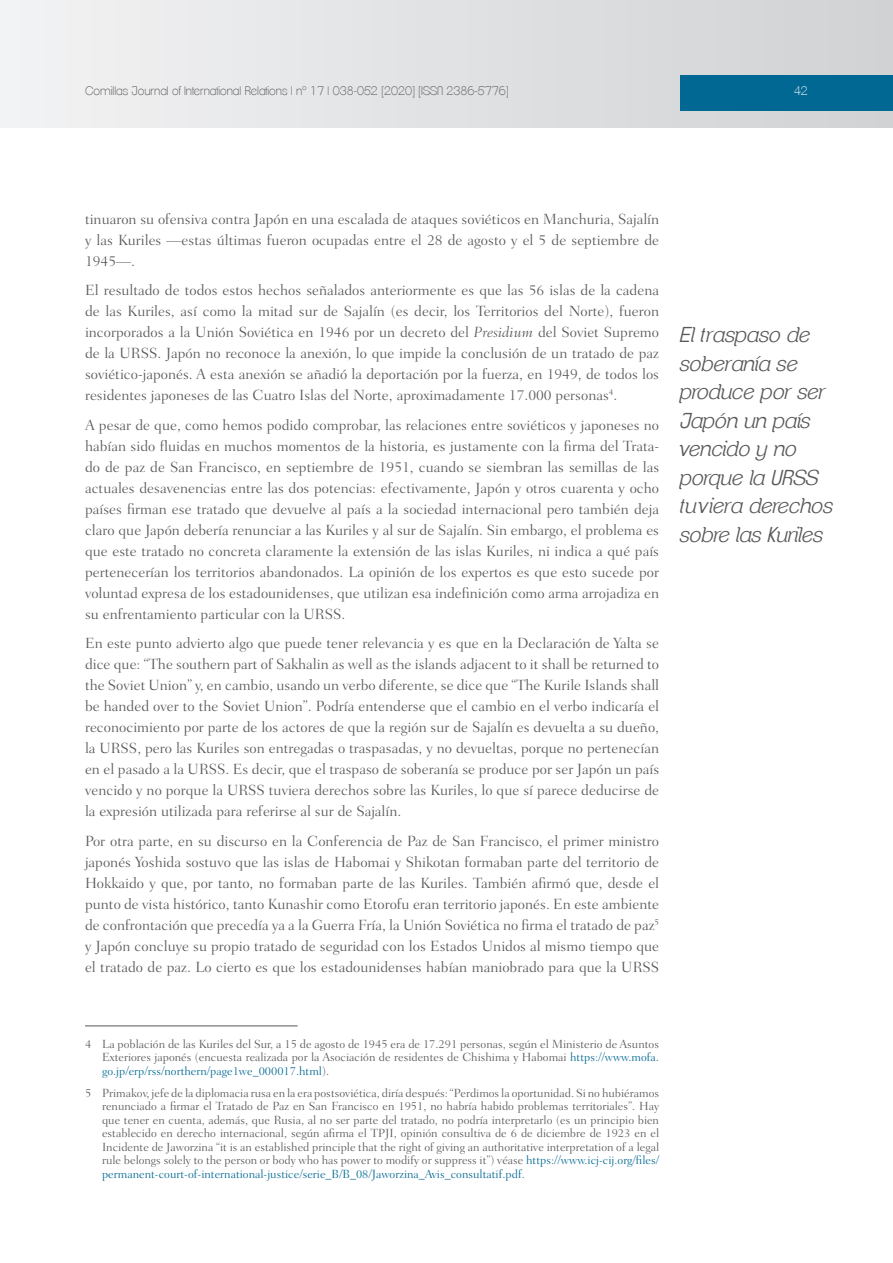
<style>
.page{position:relative;width:893px;height:1263px;background:#fff}
.page>*{position:absolute;margin:0;border:0;box-sizing:border-box;transform-origin:0 0}
.t1{font:italic 300 21px/28.5px "Clemente P Daf";color:#57585a}
.t2{font:300 15px/21px "Fairfield LH";color:#57585a;text-align:justify}
.t3{font:300 12px/13.5px "Fairfield LH";color:#57585a;text-align:justify}
.t4{font:200 12px "Clemente P Dac";color:#57585a}
.t5{font:200 12px "Clemente P Dac";color:#fff}
.s1{font-style:italic}
.s2{color:#006893}
</style>
<div class="page">
<div style="left:0;top:0;width:893px;height:128px;background:linear-gradient(to right,#f2f3f4,#d0d2d4)"></div>
<div style="left:680px;top:75px;width:213px;height:36px;background:#006893"></div>
<hr style="left:85px;top:1026px;width:213px;height:1px;background:#57585a">
<p class="t4" style="left:85px;top:83px;width:425px">Comillas Journal of International Relations | nº 17 | 038-052 [2020] [ISSN 2386-5776]</p>
<p class="t5" style="left:794px;top:83px;width:15px">42</p>
<p class="t2" style="left:85px;top:208px;width:576px">tinuaron su ofensiva contra Japón en una escalada de ataques soviéticos en Manchuria, Sajalín y las Kuriles —estas últimas fueron ocupadas entre el 28 de agosto y el 5 de septiembre de 1945—.</p>
<p class="t2" style="left:85px;top:280px;width:576px">El resultado de todos estos hechos señalados anteriormente es que las 56 islas de la cadena de las Kuriles, así como la mitad sur de Sajalín (es decir, los Territorios del Norte), fueron incorporados a la Unión Soviética en 1946 por un decreto del <span class="s1">Presidium</span> del Soviet Supremo de la URSS. Japón no reconoce la anexión, lo que impide la conclusión de un tratado de paz soviético-japonés. A esta anexión se añadió la deportación por la fuerza, en 1949, de todos los residentes japoneses de las Cuatro Islas del Norte, aproximadamente 17.000 personas<sup>4</sup>.</p>
<p class="t2" style="left:85px;top:414px;width:576px">A pesar de que, como hemos podido comprobar, las relaciones entre soviéticos y japoneses no habían sido fluidas en muchos momentos de la historia, es justamente con la firma del Trata&shy;do de paz de San Francisco, en septiembre de 1951, cuando se siembran las semillas de las actuales desavenencias entre las dos potencias: efectivamente, Japón y otros cuarenta y ocho países firman ese tratado que devuelve al país a la sociedad internacional pero también deja claro que Japón debería renunciar a las Kuriles y al sur de Sajalín. Sin embargo, el problema es que este tratado no concreta claramente la extensión de las islas Kuriles, ni indica a qué país pertenecerían los territorios abandonados. La opinión de los expertos es que esto sucede por voluntad expresa de los estadounidenses, que utilizan esa indefinición como arma arrojadiza en su enfrentamiento particular con la URSS.</p>
<p class="t2" style="left:85px;top:633px;width:576px">En este punto advierto algo que puede tener relevancia y es que en la Declaración de Yalta se dice que: “The southern part of Sakhalin as well as the islands adjacent to it shall be returned to the Soviet Union” y, en cambio, usando un verbo diferente, se dice que “The Kurile Islands shall be handed over to the Soviet Union”. Podría entenderse que el cambio en el verbo indicaría el reconocimiento por parte de los actores de que la región sur de Sajalín es devuelta a su dueño, la URSS, pero las Kuriles son entregadas o traspasadas, y no devueltas, porque no pertenecían en el pasado a la URSS. Es decir, que el traspaso de soberanía se produce por ser Japón un país vencido y no porque la URSS tuviera derechos sobre las Kuriles, lo que sí parece deducirse de la expresión utilizada para referirse al sur de Sajalín.</p>
<p class="t2" style="left:85px;top:831px;width:576px">Por otra parte, en su discurso en la Conferencia de Paz de San Francisco, el primer ministro japonés Yoshida sostuvo que las islas de Habomai y Shikotan formaban parte del territorio de Hokkaido y que, por tanto, no formaban parte de las Kuriles. También afirmó que, desde el punto de vista histórico, tanto Kunashir como Etorofu eran territorio japonés. En este ambiente de confrontación que precedía ya a la Guerra Fría, la Unión Soviética no firma el tratado de paz<sup>5 </sup>y Japón concluye su propio tratado de seguridad con los Estados Unidos al mismo tiempo que el tratado de paz. Lo cierto es que los estadounidenses habían maniobrado para que la URSS</p>
<h1 class="t1" style="left:680px;top:320px;width:155px">El traspaso de soberanía se produce por ser<br>Japón un país vencido y no porque la URSS tuviera derechos sobre las Kuriles</h1>
<p class="t3" style="left:102px;top:1037px;width:558px;text-indent:-17px">4 La población de las Kuriles del Sur, a 15 de agosto de 1945 era de 17.291 personas, según el Ministerio de Asuntos Exteriores japonés (encuesta realizada por la Asociación de residentes de Chishima y Habomai <span class="s2">https://www.mofa. go.jp/erp/rss/northern/page1we_000017.html</span>).</p>
<p class="t3" style="left:102px;top:1086px;width:559px;text-indent:-17px">5 Primakov, jefe de la diplomacia rusa en la era postsoviética, diría después: “Perdimos la oportunidad. Si no hubiéramos renunciado a firmar el Tratado de Paz en San Francisco en 1951, no habría habido problemas territoriales”. Hay que tener en cuenta, además, que Rusia, al no ser parte del tratado, no podría interpretarlo (es un principio bien establecido en derecho internacional, según afirma el TPJI, opinión consultiva de 6 de diciembre de 1923 en el Incidente de Jaworzina “it is an established principle that the right of giving an authoritative interpretation of a legal rule belongs solely to the person or body who has power to modify or suppress it”) véase <span class="s2">https://www.icj-cij.org/files/ permanent-court-of-international-justice/serie_B/B_08/Jaworzina_Avis_consultatif.pdf</span>.</p>
</div>
